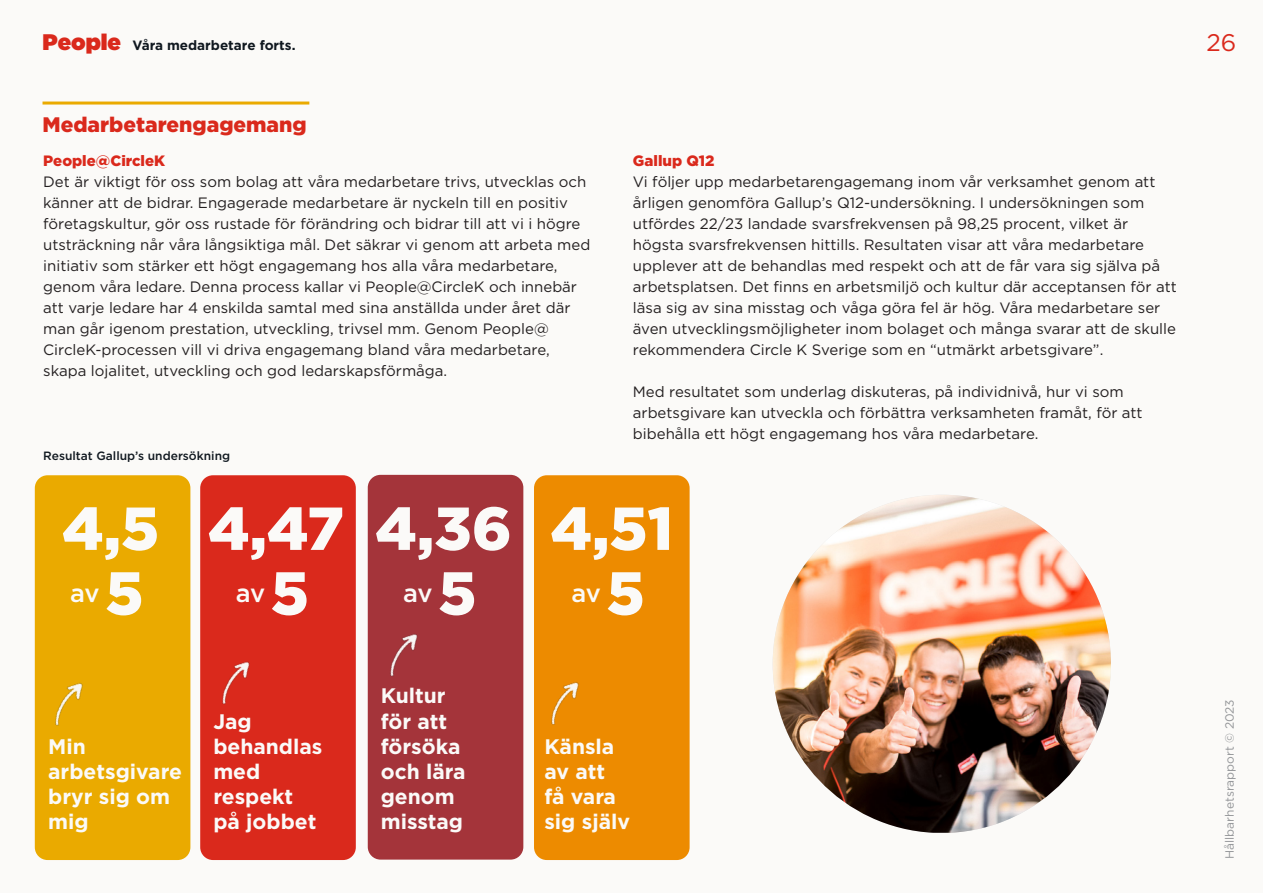
<style>
.page{position:relative;width:1263px;height:893px;background:#fbfaf8}
.page>*{position:absolute;margin:0;border:0;box-sizing:border-box;transform-origin:0 0}
.Page_header_SMALL{font:900 60.45px "Gotham";color:#fbfaf8}
.Page_header_SMALL-2{font:500 25.35px "Gotham";letter-spacing:-.02em;color:#fbfaf8}
.t1{font:24px "Gotham";color:#da291c}
.Page_header_SMALL-3{font:700 21px/25.2px "Gotham";color:#fbfaf8}
.Body_copy_Header_LARGE{font:900 21px "Gotham";color:#da291c}
.Body_copy_LARGE{font:15px/21px "Gotham";color:#231f20}
.Body_copy_Header_LARGE-2{font:900 15px "Gotham";color:#da291c}
.Page_header_SMALL-4{font:700 13.5px "Gotham";color:#101820}
.Body_copy_header_SMALL{font:500 12px "Gotham";color:#101820}
.t2{font:12px "Gotham";color:#939598}
.s1{font-weight:900;font-size:22.5px;color:#da291c}
</style>
<div class="page">
<hr style="left:43px;top:102px;width:266px;height:3px;background:#eaaa00">
<div style="left:534px;top:475px;width:156px;height:385px;background:#ed8b00;border-radius:13px"></div>
<div style="left:368px;top:475px;width:155px;height:385px;background:#a4343a;border-radius:13px"></div>
<div style="left:200px;top:475px;width:156px;height:385px;background:#da291c;border-radius:13px"></div>
<div style="left:35px;top:475px;width:155px;height:385px;background:#eaaa00;border-radius:13px"></div>
<img style="left:773px;top:495px;width:338px;height:338px;border-radius:167px">
<img style="left:523px;top:664px;width:56px;height:79px">
<img style="left:367px;top:615px;width:51px;height:80px">
<img style="left:34px;top:665px;width:49px;height:79px">
<img style="left:200px;top:643px;width:50px;height:80px">
<p class="Page_header_SMALL-4" style="left:43px;top:36px;width:254px"><span class="s1">People</span> Våra medarbetare forts.</p>
<p class="Body_copy_Header_LARGE" style="left:43px;top:110px;width:266px">Medarbetarengagemang</p>
<p class="Body_copy_Header_LARGE-2" style="left:43px;top:150px;width:123px">People@CircleK</p>
<p class="Body_copy_LARGE" style="left:43px;top:171px;width:549px">Det är viktigt för oss som bolag att våra medarbetare trivs, utvecklas och känner att de bidrar. Engagerade medarbetare är nyckeln till en positiv företagskultur, gör oss rustade för förändring och bidrar till att vi i högre utsträckning når våra långsiktiga mål. Det säkrar vi genom att arbeta med initiativ som stärker ett högt engagemang hos alla våra medarbetare, genom våra ledare. Denna process kallar vi People@CircleK och innebär att varje ledare har 4 enskilda samtal med sina anställda under året där man går igenom prestation, utveckling, trivsel mm. Genom People@ CircleK-processen vill vi driva engagemang bland våra medarbetare, skapa lojalitet, utveckling och god ledarskapsförmåga.</p>
<p class="Body_copy_header_SMALL" style="left:43px;top:448px;width:188px">Resultat Gallup’s undersökning</p>
<p class="Body_copy_Header_LARGE-2" style="left:633px;top:150px;width:83px">Gallup Q12</p>
<p class="Body_copy_LARGE" style="left:633px;top:171px;width:545px">Vi följer upp medarbetarengagemang inom vår verksamhet genom att årligen genomföra Gallup’s Q12-undersökning. I undersökningen som utfördes 22/23 landade svarsfrekvensen på 98,25 procent, vilket är högsta svarsfrekvensen hittills. Resultaten visar att våra medarbetare upplever att de behandlas med respekt och att de får vara sig själva på arbetsplatsen. Det finns en arbetsmiljö och kultur där acceptansen för att läsa sig av sina misstag och våga göra fel är hög. Våra medarbetare ser även utvecklingsmöjligheter inom bolaget och många svarar att de skulle rekommendera Circle K Sverige som en “utmärkt arbetsgivare”.</p>
<p class="Body_copy_LARGE" style="left:633px;top:381px;width:511px">Med resultatet som underlag diskuteras, på individnivå, hur vi som arbetsgivare kan utveckla och förbättra verksamheten framåt, för att bibehålla ett högt engagemang hos våra medarbetare.</p>
<p class="Page_header_SMALL" style="left:62px;top:487px;width:99px">4,5</p>
<p class="Page_header_SMALL-2" style="left:70px;top:576px;width:31px">av</p>
<p class="Page_header_SMALL" style="left:105px;top:552px;width:40px">5</p>
<p class="Page_header_SMALL" style="left:208px;top:487px;width:137px">4,47</p>
<p class="Page_header_SMALL-2" style="left:236px;top:576px;width:31px">av</p>
<p class="Page_header_SMALL" style="left:271px;top:552px;width:40px">5</p>
<p class="Page_header_SMALL-3" style="left:48px;top:733px;width:39px">Min</p>
<p class="Page_header_SMALL-3" style="left:48px;top:759px;width:135px">arbetsgivare bryr sig om mig</p>
<p class="Page_header_SMALL-3" style="left:213px;top:708px;width:111px">Jag behandlas med respekt på jobbet</p>
<p class="Page_header_SMALL" style="left:375px;top:487px;width:138px">4,36</p>
<p class="Page_header_SMALL-2" style="left:403px;top:576px;width:31px">av</p>
<p class="Page_header_SMALL" style="left:438px;top:552px;width:40px">5</p>
<p class="Page_header_SMALL-3" style="left:381px;top:683px;width:66px">Kultur</p>
<p class="Page_header_SMALL-3" style="left:381px;top:708px;width:81px">för att försöka</p>
<p class="Page_header_SMALL-3" style="left:381px;top:759px;width:86px">och lära</p>
<p class="Page_header_SMALL-3" style="left:381px;top:784px;width:76px">genom</p>
<p class="Page_header_SMALL-3" style="left:381px;top:809px;width:84px">misstag</p>
<p class="Page_header_SMALL" style="left:550px;top:487px;width:124px">4,51</p>
<p class="Page_header_SMALL-2" style="left:571px;top:576px;width:31px">av</p>
<p class="Page_header_SMALL" style="left:606px;top:552px;width:40px">5</p>
<p class="Page_header_SMALL-3" style="left:544px;top:733px;width:71px">Känsla</p>
<p class="Page_header_SMALL-3" style="left:544px;top:759px;width:62px">av att</p>
<p class="Page_header_SMALL-3" style="left:544px;top:784px;width:73px">få vara</p>
<p class="Page_header_SMALL-3" style="left:544px;top:809px;width:87px">sig själv</p>
<h3 class="t1" style="left:1206px;top:27px;width:31px">26</h3>
<p class="t2" style="left:1222px;top:859px;width:161px;rotate:-90deg">Hållbarhetsrapport © 2023</p>
</div>
